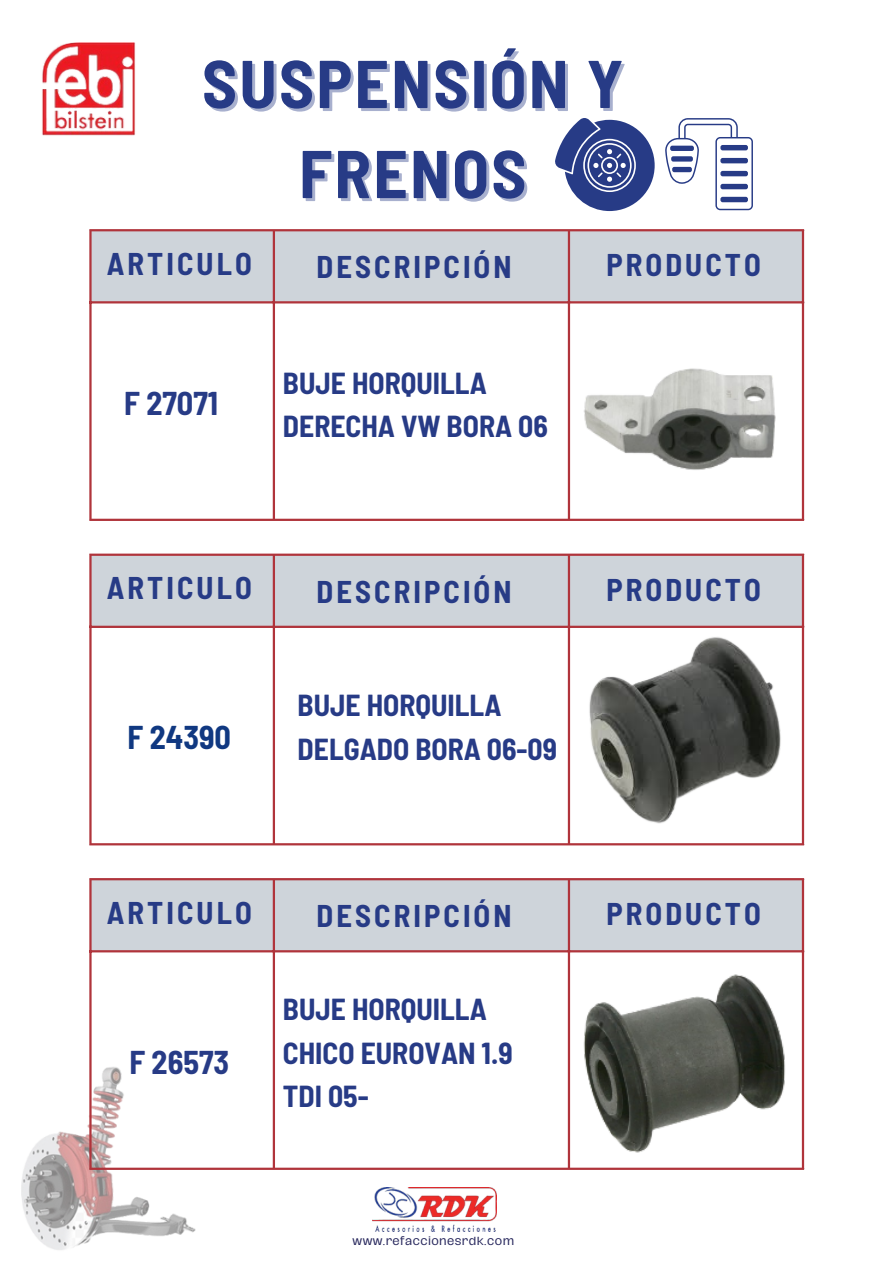
<style>
.page{position:relative;width:893px;height:1264px;background:#fff}
.page>*{position:absolute;margin:0;border:0;box-sizing:border-box;transform-origin:0 0}
.t1{font:700 semi-condensed 67.35px "Barlow";letter-spacing:.035em;color:#273b86}
.t2{font:700 semi-condensed 32.25px "Barlow";color:#273b86}
.t3{font:700 semi-condensed 32.25px "Barlow";color:#103881}
.t4{font:700 semi-condensed 30.75px "Barlow";letter-spacing:.1em;color:#273b86}
.t5{font:700 semi-condensed 29.7px/43.5px "Barlow";color:#273b86}
.t6{font:10.8px "Hagrid Text";letter-spacing:.04em;color:#29295e}
</style>
<div class="page">
<div style="left:92px;top:231px;width:709px;height:70px;background:#ced4da"></div>
<hr style="left:89px;top:231px;width:3px;height:287px;background:#b0343b">
<hr style="left:273px;top:231px;width:2px;height:287px;background:#b0343b">
<hr style="left:567px;top:231px;width:3px;height:287px;background:#b0343b">
<hr style="left:801px;top:231px;width:3px;height:287px;background:#b0343b">
<hr style="left:89px;top:229px;width:715px;height:2px;background:#b0343b">
<hr style="left:89px;top:301px;width:715px;height:2px;background:#b0343b">
<hr style="left:89px;top:518px;width:715px;height:3px;background:#b0343b">
<img style="left:42px;top:42px;width:94px;height:94px">
<img style="left:372px;top:1187px;width:124px;height:44px">
<div style="left:92px;top:556px;width:709px;height:69px;background:#ced4da"></div>
<hr style="left:89px;top:556px;width:3px;height:287px;background:#b0343b">
<hr style="left:273px;top:556px;width:2px;height:287px;background:#b0343b">
<hr style="left:567px;top:556px;width:3px;height:287px;background:#b0343b">
<hr style="left:801px;top:556px;width:3px;height:287px;background:#b0343b">
<hr style="left:89px;top:553px;width:715px;height:3px;background:#b0343b">
<hr style="left:89px;top:625px;width:715px;height:3px;background:#b0343b">
<hr style="left:89px;top:843px;width:715px;height:2px;background:#b0343b">
<img style="left:21px;top:1067px;width:180px;height:183px">
<div style="left:92px;top:880px;width:709px;height:70px;background:#ced4da"></div>
<hr style="left:89px;top:880px;width:3px;height:287px;background:#b0343b">
<hr style="left:273px;top:880px;width:2px;height:287px;background:#b0343b">
<hr style="left:567px;top:880px;width:3px;height:287px;background:#b0343b">
<hr style="left:801px;top:880px;width:3px;height:287px;background:#b0343b">
<hr style="left:89px;top:878px;width:715px;height:2px;background:#b0343b">
<hr style="left:89px;top:950px;width:715px;height:2px;background:#b0343b">
<hr style="left:89px;top:1167px;width:715px;height:2px;background:#b0343b">
<img style="left:584px;top:368px;width:192px;height:102px">
<img style="left:589px;top:637px;width:192px;height:187px">
<img style="left:583px;top:974px;width:202px;height:179px">
<svg style="left:555px;top:118px;width:99px;height:93px"></svg>
<svg style="left:665px;top:118px;width:87px;height:92px"></svg>
<div style="left:720px;top:145px;width:27px;height:5px;background:#273b86;border-radius:2px"></div>
<div style="left:720px;top:158px;width:27px;height:5px;background:#273b86;border-radius:2px"></div>
<div style="left:720px;top:171px;width:27px;height:5px;background:#273b86;border-radius:2px"></div>
<div style="left:720px;top:184px;width:27px;height:5px;background:#273b86;border-radius:2px"></div>
<div style="left:720px;top:197px;width:27px;height:5px;background:#273b86;border-radius:2px"></div>
<p class="t1" style="left:202px;top:41px;width:423px">SUSPENSIÓN Y</p>
<h2 class="t4" style="left:107px;top:244px;width:147px">ARTICULO</h2>
<p class="t1" style="left:299px;top:131px;width:229px">FRENOS</p>
<h2 class="t4" style="left:316px;top:247px;width:196px">DESCRIPCIÓN</h2>
<h2 class="t4" style="left:606px;top:245px;width:156px">PRODUCTO</h2>
<h2 class="t2" style="left:124px;top:383px;width:95px">F 27071</h2>
<h2 class="t5" style="left:283px;top:360px;width:266px">BUJE HORQUILLA<br>DERECHA VW BORA 06</h2>
<h2 class="t4" style="left:107px;top:568px;width:147px">ARTICULO</h2>
<h2 class="t3" style="left:128px;top:716px;width:105px">F 24390</h2>
<h2 class="t4" style="left:316px;top:572px;width:196px">DESCRIPCIÓN</h2>
<h2 class="t4" style="left:606px;top:570px;width:156px">PRODUCTO</h2>
<h2 class="t5" style="left:297px;top:682px;width:261px">BUJE HORQUILLA<br>DELGADO BORA 06-09</h2>
<h2 class="t4" style="left:107px;top:893px;width:147px">ARTICULO</h2>
<p class="t2" style="left:129px;top:1041px;width:101px">F 26573</p>
<h2 class="t4" style="left:316px;top:896px;width:196px">DESCRIPCIÓN</h2>
<h2 class="t4" style="left:606px;top:894px;width:156px">PRODUCTO</h2>
<h2 class="t5" style="left:283px;top:986px;width:231px">BUJE HORQUILLA<br>CHICO EUROVAN 1.9<br>TDI 05-</h2>
<p class="t6" style="left:352px;top:1235px;width:163px">www.refaccionesrdk.com</p>
</div>
